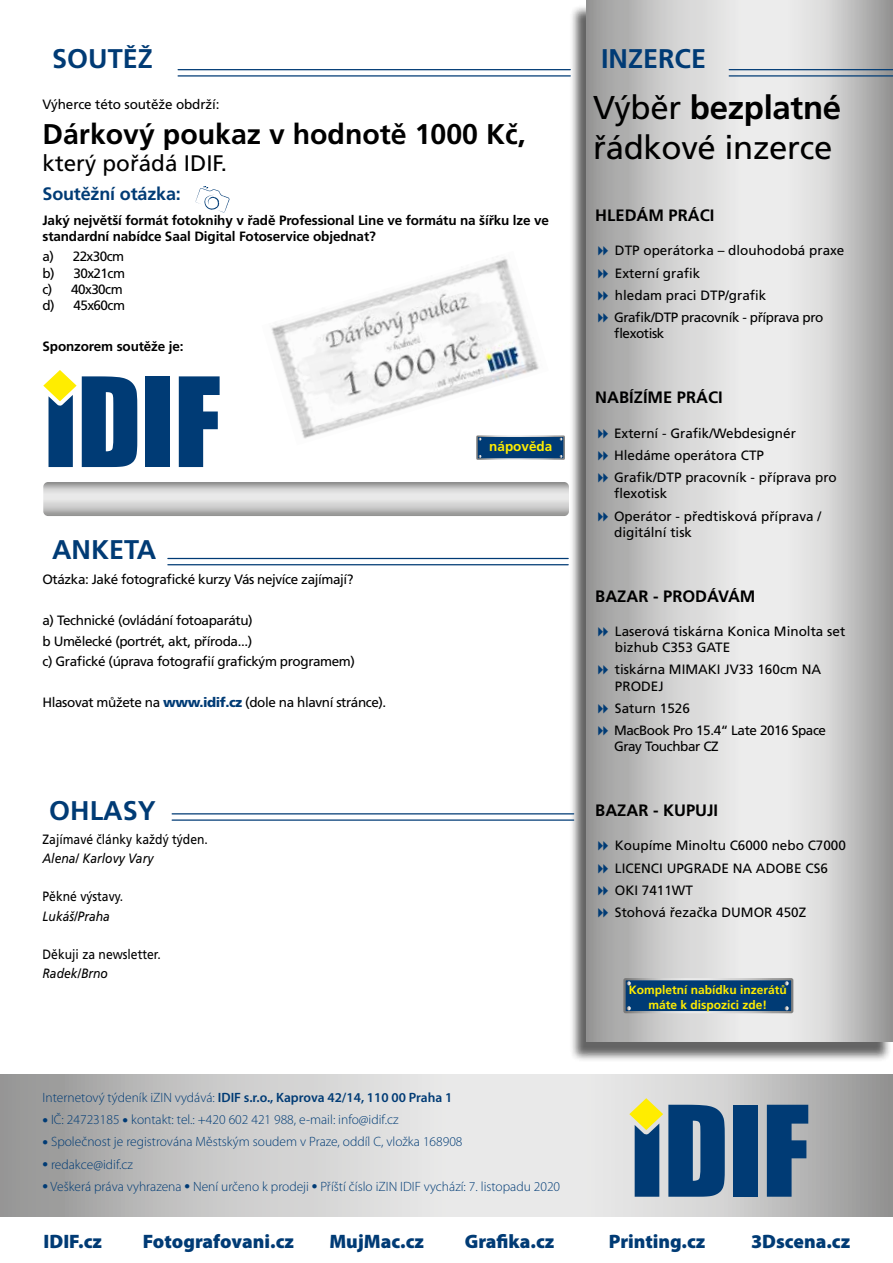
<style>
.page{position:relative;width:893px;height:1263px;background:#fff}
.page>*{position:absolute;margin:0;border:0;box-sizing:border-box;transform-origin:0 0}
.t1{font:33px/39.6px "Frutiger CE";letter-spacing:-.01em;color:#000}
.t2{font:700 28.5px "Frutiger CE";color:#000}
.t3{font:700 27px "Frutiger CE";color:#003b75}
.t4{font:22.5px "Frutiger CE";color:#000}
.t5{font:900 19.5px "Myriad Pro";color:#003b75}
.t6{font:700 18px "Frutiger CE";letter-spacing:-.01em;color:#003b75}
.t7{font:700 16.5px "Frutiger CE";color:#000}
.t8{font:13.5px/22.2px "Frutiger CE";color:#000}
.t9{font:13.5px/20.4px "Frutiger CE";letter-spacing:-.03em;color:#000}
.t10{font:300 13.5px "Myriad Pro";color:#003b75}
.t11{font:700 13.5px/16.2px "Frutiger CE";letter-spacing:-.01em;color:#000}
.t12{font:600 13.5px "Myriad Pro";color:#003b75}
.t13{font:13.5px "Frutiger CE";color:#000;scale:.9 1}
.t14{font:italic 13.5px "Frutiger CE";color:#000;scale:.9 1}
.t15{font:13.5px/16.2px "Frutiger CE";letter-spacing:-.04em;color:#000}
.t16{font:700 13.5px "Frutiger CE";color:#ffed00}
.t17{font:700 12px/14.4px "Frutiger CE";color:#ffed00;text-align:center}
.s1{font-weight:900;color:#003b75}
.s2{font-weight:300}
.s3{font-weight:700}
</style>
<div class="page">
<svg style="left:0;top:1075px;width:893px;height:142px;background:#c9c9c9"></svg>
<div style="left:569px;top:4px;width:324px;height:1058px;background:#000;opacity:.75"></div>
<svg style="left:586px;top:0;width:307px;height:1042px;background:#cccccb"></svg>
<svg style="left:767px;top:1105px;width:41px;height:92px;background:#2d5985"></svg>
<div style="left:733px;top:1105px;width:25px;height:92px;background:#003b75"></div>
<svg style="left:629px;top:1098px;width:96px;height:99px;background:#4f748c"></svg>
<hr style="left:178px;top:75px;width:392px;height:2px;background:#003b75">
<hr style="left:178px;top:69px;width:392px;height:1px;background:#003b75">
<hr style="left:729px;top:75px;width:164px;height:2px;background:#003b75">
<hr style="left:729px;top:69px;width:164px;height:1px;background:#003b75">
<hr style="left:172px;top:819px;width:402px;height:2px;background:#003b75">
<hr style="left:172px;top:813px;width:402px;height:1px;background:#003b75">
<hr style="left:168px;top:564px;width:400px;height:1px;background:#003b75">
<hr style="left:168px;top:558px;width:400px;height:1px;background:#003b75">
<svg style="left:196px;top:186px;width:33px;height:26px"></svg>
<svg style="left:179px;top:376px;width:41px;height:91px"></svg>
<div style="left:146px;top:376px;width:24px;height:91px;background:#003b75"></div>
<svg style="left:43px;top:370px;width:94px;height:97px"></svg>
<svg style="left:43px;top:482px;width:526px;height:34px;background:#c7c7c7"></svg>
<img style="left:271px;top:258px;width:268px;height:181px">
<div style="left:477px;top:436px;width:87px;height:23px;background:#003b75"></div>
<div style="left:476px;top:435px;width:89px;height:25px;border:2px solid #fff"></div>
<div style="left:624px;top:979px;width:168px;height:33px;background:#003b75"></div>
<div style="left:623px;top:978px;width:170px;height:35px;border:2px solid #fff"></div>
<svg style="left:627px;top:981px;width:4px;height:4px"></svg>
<svg style="left:627px;top:1006px;width:4px;height:4px"></svg>
<svg style="left:785px;top:981px;width:4px;height:4px"></svg>
<svg style="left:785px;top:1006px;width:4px;height:4px"></svg>
<svg style="left:599px;top:246px;width:9px;height:10px"></svg>
<svg style="left:599px;top:269px;width:9px;height:9px"></svg>
<svg style="left:599px;top:291px;width:9px;height:9px"></svg>
<svg style="left:599px;top:313px;width:9px;height:10px"></svg>
<svg style="left:599px;top:428px;width:9px;height:10px"></svg>
<svg style="left:599px;top:451px;width:9px;height:9px"></svg>
<svg style="left:599px;top:473px;width:9px;height:9px"></svg>
<svg style="left:599px;top:511px;width:9px;height:10px"></svg>
<svg style="left:599px;top:627px;width:9px;height:9px"></svg>
<svg style="left:599px;top:665px;width:9px;height:10px"></svg>
<svg style="left:599px;top:704px;width:9px;height:9px"></svg>
<svg style="left:599px;top:726px;width:9px;height:9px"></svg>
<svg style="left:599px;top:841px;width:9px;height:10px"></svg>
<svg style="left:599px;top:864px;width:9px;height:9px"></svg>
<svg style="left:599px;top:886px;width:9px;height:9px"></svg>
<svg style="left:599px;top:908px;width:9px;height:10px"></svg>
<h3 class="t3" style="left:52px;top:43px;width:102px">SOUTĚŽ</h3>
<h3 class="t3" style="left:601px;top:43px;width:107px">INZERCE</h3>
<p class="t8" style="left:43px;top:94px;width:178px">Výherce této soutěže obdrží:</p>
<h2 class="t2" style="left:43px;top:117px;width:485px">Dárkový poukaz v hodnotě 1000 Kč,</h2>
<h3 class="t4" style="left:43px;top:150px;width:186px">který pořádá IDIF.</h3>
<h3 class="t6" style="left:43px;top:184px;width:140px">Soutěžní otázka:</h3>
<p class="t11" style="left:43px;top:212px;width:508px">Jaký největší formát fotoknihy v řadě Professional Line ve formátu na šířku lze ve standardní nabídce Saal Digital Fotoservice objednat?</p>
<p class="t15" style="left:43px;top:249px;width:84px">a) 22x30cm b) 30x21cm c) 40x30cm d) 45x60cm</p>
<p class="t11" style="left:43px;top:339px;width:143px">Sponzorem soutěže je:</p>
<h3 class="t3" style="left:52px;top:535px;width:106px">ANKETA</h3>
<p class="t9" style="left:43px;top:569px;width:313px">Otázka: Jaké fotografické kurzy Vás nejvíce zajímají?</p>
<p class="t9" style="left:43px;top:610px;width:314px">a) Technické (ovládání fotoaparátu)<br>b Umělecké (portrét, akt, příroda...)<br>c) Grafické (úprava fotografií grafickým programem)</p>
<p class="t9" style="left:43px;top:692px;width:345px">Hlasovat můžete na <span class="s1">www.idif.cz</span> (dole na hlavní stránce).</p>
<h3 class="t3" style="left:49px;top:795px;width:108px">OHLASY</h3>
<p class="t13" style="left:43px;top:831px;width:185px">Zajímavé články každý týden.</p>
<p class="t14" style="left:43px;top:850px;width:125px">Alena/ Karlovy Vary</p>
<p class="t13" style="left:43px;top:889px;width:91px">Pěkné výstavy.</p>
<p class="t14" style="left:43px;top:908px;width:77px">Lukáš/Praha</p>
<p class="t13" style="left:43px;top:947px;width:133px">Děkuji za newsletter.</p>
<p class="t14" style="left:43px;top:966px;width:74px">Radek/Brno</p>
<p class="t16" style="left:489px;top:439px;width:65px">nápověda</p>
<p class="t12" style="left:43px;top:1089px;width:411px"><span class="s2">Internetový týdeník iZIN vydává:</span> IDIF s.r.o., Kaprova 42/14, 110 00 Praha 1</p>
<p class="t10" style="left:43px;top:1111px;width:357px">● IČ: 24723185 ● kontakt: tel.: +420 602 421 988, e-mail: info@idif.cz</p>
<p class="t10" style="left:43px;top:1134px;width:422px">● Společnost je registrována Městským soudem v Praze, oddíl C, vložka 168908</p>
<p class="t10" style="left:43px;top:1156px;width:92px">● redakce@idif.cz</p>
<p class="t10" style="left:43px;top:1178px;width:519px">● Veškerá práva vyhrazena ● Není určeno k prodeji ● Příští číslo iZIN IDIF vychází: 7. listopadu 2020</p>
<h1 class="t1" style="left:593px;top:88px;width:250px">Výběr <span class="s3">bezplatné </span>řádkové inzerce</h1>
<p class="t7" style="left:595px;top:206px;width:121px">HLEDÁM PRÁCI</p>
<p class="t8" style="left:614px;top:240px;width:232px">DTP operátorka – dlouhodobá praxe<br>Externí grafik<br>hledam praci DTP/grafik<br>Grafik/DTP pracovník - příprava pro</p>
<p class="t9" style="left:614px;top:323px;width:52px">flexotisk</p>
<p class="t7" style="left:595px;top:388px;width:129px">NABÍZÍME PRÁCI</p>
<p class="t8" style="left:614px;top:422px;width:224px">Externí - Grafik/Webdesignér<br>Hledáme operátora CTP<br>Grafik/DTP pracovník - příprava pro</p>
<p class="t8" style="left:614px;top:482px;width:209px">flexotisk<br>Operátor - předtisková příprava /</p>
<p class="t8" style="left:614px;top:521px;width:80px">digitální tisk</p>
<p class="t7" style="left:595px;top:586px;width:162px">BAZAR - PRODÁVÁM</p>
<p class="t8" style="left:615px;top:623px;width:232px;line-height:16.2px">Laserová tiskárna Konica Minolta set bizhub C353 GATE</p>
<p class="t8" style="left:615px;top:661px;width:208px;line-height:16.2px">tiskárna MIMAKI JV33 160cm NA<br>PRODEJ</p>
<p class="t9" style="left:614px;top:697px;width:214px;line-height:22.2px">Saturn 1526<br>MacBook Pro 15.4“ Late 2016 Space</p>
<p class="t9" style="left:614px;top:736px;width:106px">Gray Touchbar CZ</p>
<p class="t7" style="left:595px;top:801px;width:124px">BAZAR - KUPUJI</p>
<p class="t8" style="left:615px;top:835px;width:233px">Koupíme Minoltu C6000 nebo C7000<br>LICENCI UPGRADE NA ADOBE CS6<br>OKI 7411WT<br>Stohová řezačka DUMOR 450Z</p>
<p class="t17" style="left:629px;top:983px;width:160px">Kompletní nabídku inzerátů máte k dispozici zde!</p>
<h3 class="t5" style="left:44px;top:1228px;width:60px">IDIF.cz</h3>
<h3 class="t5" style="left:143px;top:1228px;width:153px">Fotografovani.cz</h3>
<h3 class="t5" style="left:329px;top:1228px;width:96px">MujMac.cz</h3>
<h3 class="t5" style="left:465px;top:1228px;width:91px">Grafika.cz</h3>
<h3 class="t5" style="left:609px;top:1228px;width:98px">Printing.cz</h3>
<h3 class="t5" style="left:751px;top:1228px;width:101px">3Dscena.cz</h3>
</div>
